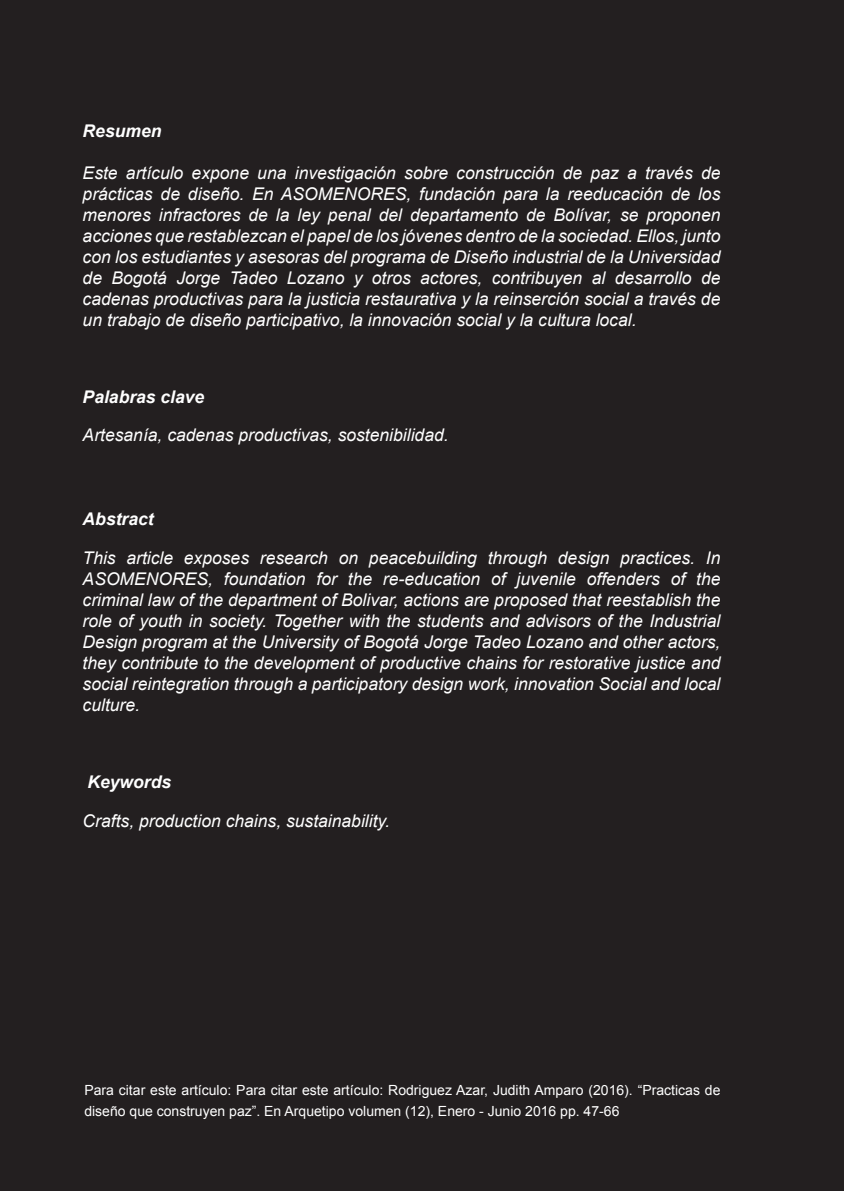
<style>
.page{position:relative;width:844px;height:1191px;background:#fff}
.page>*{position:absolute;margin:0;border:0;box-sizing:border-box;transform-origin:0 0}
.t1{font:italic 17.5px/21px "Arial";color:#fff;text-align:justify}
.t2{font:italic 700 17.5px "Arial";color:#fff}
.t3{font:14px/21px "Arial";color:#fff}
</style>
<div class="page">
<div style="left:0;top:0;width:843px;height:1190px;background:#231f20"></div>
<p class="t2" style="left:83px;top:119px;width:80px">Resumen</p>
<p class="t1" style="left:83px;top:162px;width:639px">Este artículo expone una investigación sobre construcción de paz a través de prácticas de diseño. En ASOMENORES, fundación para la reeducación de los menores infractores de la ley penal del departamento de Bolívar, se proponen acciones que restablezcan el papel de los jóvenes dentro de la sociedad. Ellos, junto con los estudiantes y asesoras del programa de Diseño industrial de la Universidad de Bogotá Jorge Tadeo Lozano y otros actores, contribuyen al desarrollo de cadenas productivas para la justicia restaurativa y la reinserción social a través de un trabajo de diseño participativo, la innovación social y la cultura local.</p>
<p class="t2" style="left:83px;top:385px;width:123px">Palabras clave</p>
<p class="t1" style="left:83px;top:425px;width:367px">Artesanía, cadenas productivas, sostenibilidad.</p>
<p class="t2" style="left:83px;top:507px;width:72px">Abstract</p>
<p class="t1" style="left:83px;top:547px;width:639px">This article exposes research on peacebuilding through design practices. In ASOMENORES, foundation for the re-education of juvenile offenders of the criminal law of the department of Bolivar, actions are proposed that reestablish the role of youth in society. Together with the students and advisors of the Industrial Design program at the University of Bogotá Jorge Tadeo Lozano and other actors, they contribute to the development of productive chains for restorative justice and social reintegration through a participatory design work, innovation Social and local culture.</p>
<p class="t2" style="left:87px;top:770px;width:85px">Keywords</p>
<p class="t1" style="left:83px;top:810px;width:309px">Crafts, production chains, sustainability.</p>
<p class="t3" style="left:84px;top:1080px;width:637px">Para citar este artículo: Para citar este artículo: Rodriguez Azar, Judith Amparo (2016). “Practicas de diseño que construyen paz”. En Arquetipo volumen (12), Enero - Junio 2016 pp. 47-66</p>
</div>
